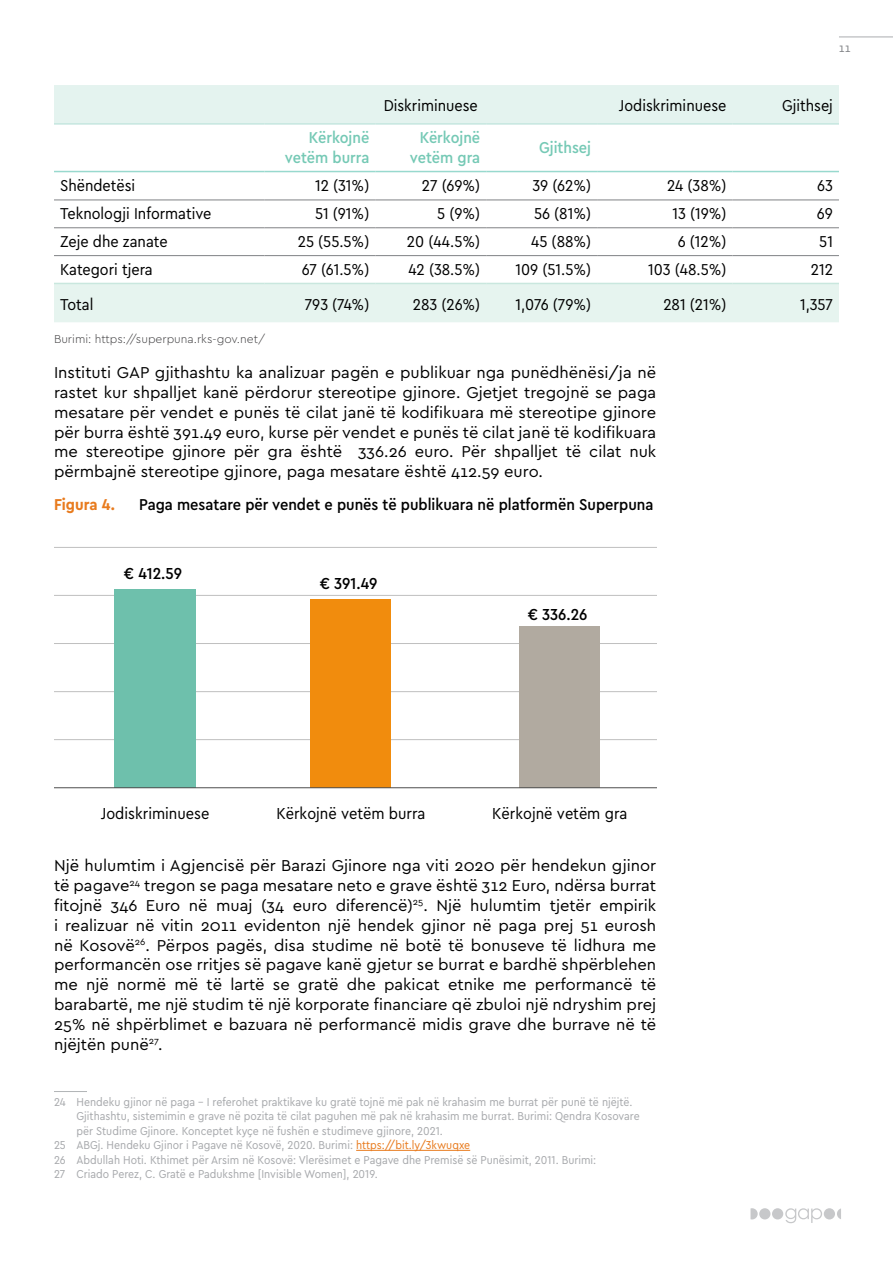
<style>
.page{position:relative;width:893px;height:1263px;background:#fff}
.page>*{position:absolute;margin:0;border:0;box-sizing:border-box;transform-origin:0 0}
.t1{font:16.65px "Cera Compact Pro";color:#000}
.t2{font:500 16.65px "Cera Compact Pro";color:#000}
.t3{font:16.5px/19.8px "Cera PRO";color:#000;text-align:justify}
.t4{font:16.5px "Cera Compact Pro";color:#000}
.t5{font:500 16.5px "Cera Compact Pro";color:#000}
.t6{font:500 16.5px/19.8px "Cera Compact Pro";color:#75c9b5;text-align:right}
.t7{font:700 16.5px "Cera Compact Pro";color:#e87b1e}
.t8{font:12px "Cera Compact Pro";color:#a7a9ac}
.t9{font:300 12px "Cera PRO";color:#414042}
.t10{font:12px "Cera PRO";color:#808285}
.s1{color:#e87b1e}
</style>
<div class="page">
<div style="left:772px;top:1208px;width:11px;height:11px;background:#c7c8ca;border-radius:50%"></div>
<div style="left:759px;top:1208px;width:11px;height:11px;background:#c7c8ca;border-radius:50%"></div>
<div style="left:824px;top:1208px;width:11px;height:11px;background:#c7c8ca;border-radius:50%"></div>
<svg style="left:785px;top:1208px;width:37px;height:15px"></svg>
<svg style="left:750px;top:1208px;width:8px;height:11px"></svg>
<svg style="left:837px;top:1208px;width:4px;height:11px"></svg>
<hr style="left:839px;top:36px;width:54px;height:2px;background:#c7c8ca">
<div style="left:54px;top:85px;width:785px;height:38px;background:#e4f3ef"></div>
<div style="left:54px;top:284px;width:785px;height:38px;background:#e6f4ef"></div>
<hr style="left:54px;top:171px;width:210px;height:1px;background:#98d9ce">
<hr style="left:264px;top:171px;width:111px;height:1px;background:#98d9ce">
<hr style="left:375px;top:171px;width:111px;height:1px;background:#98d9ce">
<hr style="left:486px;top:171px;width:111px;height:1px;background:#98d9ce">
<hr style="left:597px;top:171px;width:135px;height:1px;background:#98d9ce">
<hr style="left:732px;top:171px;width:107px;height:1px;background:#98d9ce">
<hr style="left:54px;top:200px;width:210px;height:1px;background:#808285">
<hr style="left:264px;top:200px;width:111px;height:1px;background:#808285">
<hr style="left:375px;top:200px;width:111px;height:1px;background:#808285">
<hr style="left:486px;top:200px;width:111px;height:1px;background:#808285">
<hr style="left:597px;top:200px;width:135px;height:1px;background:#808285">
<hr style="left:732px;top:200px;width:107px;height:1px;background:#808285">
<hr style="left:54px;top:227px;width:210px;height:1px;background:#808285">
<hr style="left:264px;top:227px;width:111px;height:1px;background:#808285">
<hr style="left:375px;top:227px;width:111px;height:1px;background:#808285">
<hr style="left:486px;top:227px;width:111px;height:1px;background:#808285">
<hr style="left:597px;top:227px;width:135px;height:1px;background:#808285">
<hr style="left:732px;top:227px;width:107px;height:1px;background:#808285">
<hr style="left:54px;top:255px;width:210px;height:1px;background:#808285">
<hr style="left:264px;top:255px;width:111px;height:1px;background:#808285">
<hr style="left:375px;top:255px;width:111px;height:1px;background:#808285">
<hr style="left:486px;top:255px;width:111px;height:1px;background:#808285">
<hr style="left:597px;top:255px;width:135px;height:1px;background:#808285">
<hr style="left:732px;top:255px;width:107px;height:1px;background:#808285">
<hr style="left:54px;top:123px;width:210px;height:2px;background:#c5e6df">
<hr style="left:264px;top:123px;width:111px;height:2px;background:#c5e6df">
<hr style="left:375px;top:123px;width:111px;height:2px;background:#c5e6df">
<hr style="left:486px;top:123px;width:111px;height:2px;background:#c5e6df">
<hr style="left:597px;top:123px;width:135px;height:2px;background:#c5e6df">
<hr style="left:732px;top:123px;width:107px;height:2px;background:#c5e6df">
<hr style="left:54px;top:283px;width:210px;height:1px;background:#c9e7de">
<hr style="left:264px;top:283px;width:111px;height:1px;background:#c9e7de">
<hr style="left:375px;top:283px;width:111px;height:1px;background:#c9e7de">
<hr style="left:486px;top:283px;width:111px;height:1px;background:#c9e7de">
<hr style="left:597px;top:283px;width:135px;height:1px;background:#c9e7de">
<hr style="left:732px;top:283px;width:107px;height:1px;background:#c9e7de">
<hr style="left:54px;top:547px;width:602px;height:1px;background:#bfbfbf">
<hr style="left:54px;top:595px;width:602px;height:1px;background:#bfbfbf">
<hr style="left:54px;top:643px;width:602px;height:1px;background:#bfbfbf">
<hr style="left:54px;top:691px;width:602px;height:1px;background:#bfbfbf">
<hr style="left:54px;top:739px;width:602px;height:1px;background:#bfbfbf">
<div style="left:115px;top:589px;width:81px;height:199px;background:#6ec0ac"></div>
<div style="left:310px;top:599px;width:81px;height:189px;background:#f18c0d"></div>
<div style="left:519px;top:626px;width:81px;height:162px;background:#b1aaa0"></div>
<hr style="left:54px;top:787px;width:602px;height:1px;background:#4d4d4d">
<hr style="left:54px;top:1091px;width:33px;height:1px;background:#b1b4b6">
<hr style="left:356px;top:1150px;width:114px;height:1px;background:#e87b1e">
<p class="t10" style="left:839px;top:40px;width:13px">11</p>
<p class="t4" style="left:384px;top:95px;width:96px">Diskriminuese</p>
<p class="t4" style="left:619px;top:95px;width:109px">Jodiskriminuese</p>
<p class="t4" style="left:782px;top:95px;width:52px">Gjithsej</p>
<p class="t6" style="left:285px;top:127px;width:86px">Kërkojnë vetëm burra</p>
<p class="t6" style="left:410px;top:127px;width:72px">Kërkojnë vetëm gra</p>
<p class="t6" style="left:539px;top:137px;width:53px">Gjithsej</p>
<p class="t4" style="left:60px;top:175px;width:77px">Shëndetësi</p>
<p class="t4" style="left:315px;top:175px;width:56px">12 (31%)</p>
<p class="t4" style="left:422px;top:175px;width:60px">27 (69%)</p>
<p class="t4" style="left:532px;top:175px;width:60px">39 (62%)</p>
<p class="t4" style="left:667px;top:175px;width:61px">24 (38%)</p>
<p class="t4" style="left:817px;top:175px;width:17px">63</p>
<p class="t4" style="left:60px;top:203px;width:153px">Teknologji Informative</p>
<p class="t4" style="left:315px;top:203px;width:56px">51 (91%)</p>
<p class="t4" style="left:437px;top:203px;width:45px">5 (9%)</p>
<p class="t4" style="left:534px;top:203px;width:59px">56 (81%)</p>
<p class="t4" style="left:672px;top:203px;width:56px">13 (19%)</p>
<p class="t4" style="left:817px;top:203px;width:18px">69</p>
<p class="t4" style="left:60px;top:231px;width:109px">Zeje dhe zanate</p>
<p class="t4" style="left:298px;top:231px;width:73px">25 (55.5%)</p>
<p class="t4" style="left:407px;top:231px;width:75px">20 (44.5%)</p>
<p class="t4" style="left:531px;top:231px;width:61px">45 (88%)</p>
<p class="t4" style="left:678px;top:231px;width:50px">6 (12%)</p>
<p class="t4" style="left:819px;top:231px;width:15px">51</p>
<p class="t4" style="left:60px;top:258px;width:94px">Kategori tjera</p>
<p class="t4" style="left:302px;top:258px;width:69px">67 (61.5%)</p>
<p class="t4" style="left:408px;top:258px;width:73px">42 (38.5%)</p>
<p class="t4" style="left:515px;top:258px;width:77px">109 (51.5%)</p>
<p class="t4" style="left:648px;top:258px;width:80px">103 (48.5%)</p>
<p class="t4" style="left:811px;top:258px;width:24px">212</p>
<p class="t4" style="left:60px;top:293px;width:35px">Total</p>
<p class="t4" style="left:305px;top:293px;width:66px">793 (74%)</p>
<p class="t4" style="left:413px;top:293px;width:69px">283 (26%)</p>
<p class="t4" style="left:515px;top:293px;width:77px">1,076 (79%)</p>
<p class="t4" style="left:663px;top:293px;width:65px">281 (21%)</p>
<p class="t4" style="left:800px;top:293px;width:34px">1,357</p>
<p class="t9" style="left:54px;top:331px;width:213px">Burimi: https://superpuna.rks-gov.net/</p>
<p class="t3" style="left:54px;top:362px;width:604px">Instituti GAP gjithashtu ka analizuar pagën e publikuar nga punëdhënësi/ja në rastet kur shpalljet kanë përdorur stereotipe gjinore. Gjetjet tregojnë se paga mesatare për vendet e punës të cilat janë të kodifikuara më stereotipe gjinore për burra është 391.49 euro, kurse për vendet e punës të cilat janë të kodifikuara me stereotipe gjinore për gra është 336.26 euro. Për shpalljet të cilat nuk përmbajnë stereotipe gjinore, paga mesatare është 412.59 euro.</p>
<p class="t7" style="left:54px;top:494px;width:62px">Figura 4.</p>
<p class="t5" style="left:139px;top:494px;width:516px">Paga mesatare për vendet e punës të publikuara në platformën Superpuna</p>
<p class="t2" style="left:124px;top:562px;width:59px">€ 412.59</p>
<p class="t2" style="left:320px;top:573px;width:59px">€ 391.49</p>
<p class="t2" style="left:528px;top:603px;width:61px">€ 336.26</p>
<p class="t1" style="left:276px;top:802px;width:151px">Kërkojnë vetëm burra</p>
<p class="t1" style="left:101px;top:802px;width:110px">Jodiskriminuese</p>
<p class="t1" style="left:492px;top:802px;width:137px">Kërkojnë vetëm gra</p>
<p class="t3" style="left:54px;top:855px;width:604px">Një hulumtim i Agjencisë për Barazi Gjinore nga viti 2020 për hendekun gjinor të pagave<sup>24</sup> tregon se paga mesatare neto e grave është 312 Euro, ndërsa burrat fitojnë 346 Euro në muaj (34 euro diferencë)<sup>25</sup>. Një hulumtim tjetër empirik i realizuar në vitin 2011 evidenton një hendek gjinor në paga prej 51 eurosh në Kosovë<sup>26</sup>. Përpos pagës, disa studime në botë të bonuseve të lidhura me performancën ose rritjes së pagave kanë gjetur se burrat e bardhë shpërblehen me një normë më të lartë se gratë dhe pakicat etnike me performancë të barabartë, me një studim të një korporate financiare që zbuloi një ndryshim prej 25% në shpërblimet e bazuara në performancë midis grave dhe burrave në të njëjtën punë<sup>27</sup>.</p>
<p class="t8" style="left:54px;top:1094px;width:580px">24 Hendeku gjinor në paga - I referohet praktikave ku gratë tojnë më pak në krahasim me burrat për punë të njëjtë.</p>
<p class="t8" style="left:77px;top:1108px;width:565px">Gjithashtu, sistemimin e grave në pozita të cilat paguhen më pak në krahasim me burrat. Burimi: Qendra Kosovare</p>
<p class="t8" style="left:77px;top:1123px;width:368px">për Studime Gjinore. Konceptet kyçe në fushën e studimeve gjinore, 2021.</p>
<p class="t8" style="left:54px;top:1137px;width:418px">25 ABGj. Hendeku Gjinor i Pagave në Kosovë, 2020. Burimi: <span class="s1">https://bit.ly/3kwuqxe</span></p>
<p class="t8" style="left:54px;top:1151px;width:544px">26 Abdullah Hoti. Kthimet për Arsim në Kosovë: Vlerësimet e Pagave dhe Premisë së Punësimit, 2011. Burimi:</p>
<p class="t8" style="left:54px;top:1166px;width:325px">27 Criado Perez, C. Gratë e Padukshme [Invisible Women], 2019.</p>
</div>
